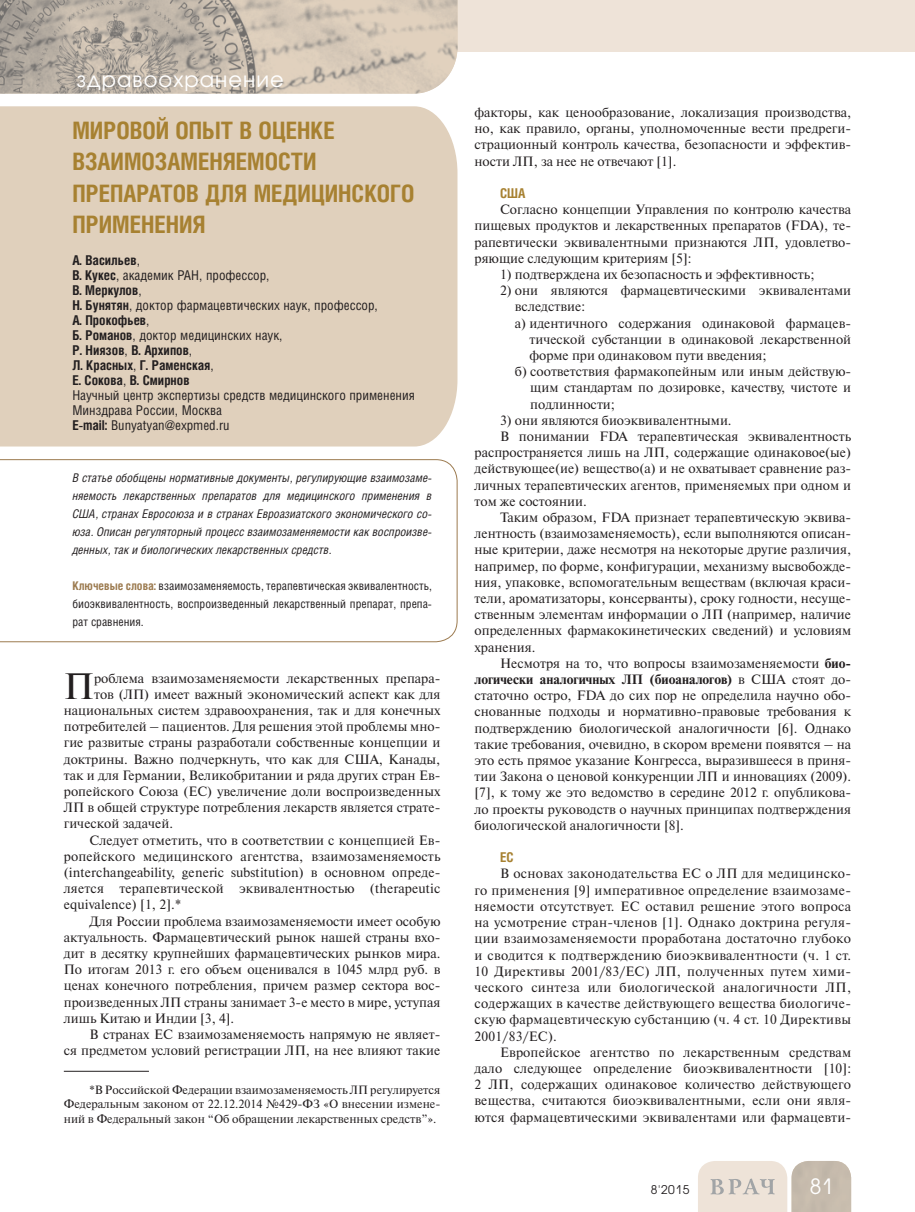
<style>
.page{position:relative;width:915px;height:1212px;background:#fff}
.page>*{position:absolute;margin:0;border:0;box-sizing:border-box;transform-origin:0 0}
.t1{font:36.6px "Newton C";color:#231f20}
.t2{font:700 24px/31.5px "Helios Cond";color:#a78131}
.t3{font:21px "Avant Garde Gothic C";letter-spacing:.05em;color:#fff}
.t4{font:13.5px/16.2px "Newton C";color:#231f20;text-align:justify}
.t5{font:13.5px/15px "Helios Cond";color:#231f20}
.t6{font:700 13.5px "Newton C";color:#231f20}
.t7{font:700 13.5px "Helios Cond";color:#a78131}
.t8{font:italic 12px/18px "Helios Cond";color:#231f20;text-align:justify}
.t9{font:12px/14.4px "Newton C";color:#231f20;text-align:justify}
.t10{font:12px/18px "Helios Cond";color:#231f20;text-align:justify}
.t11{font:12px "Avant Garde Gothic C";color:#231f20}
.s1{font-weight:700}
.s2{font-weight:700;color:#9c7b50}
.s3{font-weight:400}
</style>
<div class="page">
<div style="left:0;top:0;width:914px;height:51px;background:#eee3d8"></div>
<svg style="left:698px;top:1161px;width:152px;height:51px;background:#dcd2c7"></svg>
<svg style="left:0;top:0;width:414px;height:94px;background:#bfb4a7"></svg>
<img style="left:414px;top:0;width:43px;height:94px">
<div style="left:0;top:106px;width:457px;height:340px;background:#e0d0bc"></div>
<svg style="left:0;top:459px;width:457px;height:183px"></svg>
<hr style="left:64px;top:1071px;width:85px;height:1px;background:#231f20">
<h3 class="t3" style="left:77px;top:70px;width:209px">здравоохранение</h3>
<h2 class="t2" style="left:72px;top:117px;width:343px">МИРОВОЙ ОПЫТ В ОЦЕНКЕ<br>ВЗАИМОЗАМЕНЯЕМОСТИ<br>ПРЕПАРАТОВ ДЛЯ МЕДИЦИНСКОГО<br>ПРИМЕНЕНИЯ</h2>
<p class="t5" style="left:72px;top:254px;width:344px"><span class="s1">А. Васильев</span>,<br><span class="s1">В. Кукес</span>, академик РАН, профессор,<br><span class="s1">В. Меркулов</span>,<br><span class="s1">Н. Бунятян</span>, доктор фармацевтических наук, профессор,<br><span class="s1">А. Прокофьев</span>,<br><span class="s1">Б. Романов</span>, доктор медицинских наук,<br><span class="s1">Р. Ниязов</span>, <span class="s1">В. Архипов</span>,<br><span class="s1">Л. Красных</span>, <span class="s1">Г. Раменская</span>,<br><span class="s1">Е. Сокова</span>, <span class="s1">В. Смирнов<br></span>Научный центр экспертизы средств медицинского применения<br>Минздрава России, Москва<br><span class="s1">E-mail:</span> Bunyatyan@expmed.ru</p>
<p class="t8" style="left:72px;top:469px;width:361px">В статье обобщены нормативные документы, регулирующие взаимозаме&shy;няемость лекарственных препаратов для медицинского применения в США, странах Евросоюза и в странах Евроазиатского экономического со&shy;юза. Описан регуляторный процесс взаимозаменяемости как воспроизве&shy;денных, так и биологических лекарственных средств.</p>
<p class="t10" style="left:72px;top:577px;width:361px"><span class="s2">Ключевые слова:</span> взаимозаменяемость, терапевтическая эквивалентность, биоэквивалентность, воспроизведенный лекарственный препарат, препа&shy;рат сравнения.</p>
<h1 class="t1" style="left:64px;top:673px;width:32px">П</h1>
<p class="t4" style="left:94px;top:671px;width:348px">роблема взаимозаменяемости лекарственных препара-</p>
<p class="t4" style="left:94px;top:687px;width:348px">тов (ЛП) имеет важный экономический аспект как для</p>
<p class="t4" style="left:64px;top:704px;width:378px">национальных систем здравоохранения, так и для конечных</p>
<p class="t4" style="left:64px;top:720px;width:378px">потребителей – пациентов. Для решения этой проблемы мно-</p>
<p class="t4" style="left:64px;top:736px;width:378px">гие развитые страны разработали собственные концепции и</p>
<p class="t4" style="left:64px;top:752px;width:378px">доктрины. Важно подчеркнуть, что как для США, Канады,</p>
<p class="t4" style="left:64px;top:768px;width:378px">так и для Германии, Великобритании и ряда других стран Ев-</p>
<p class="t4" style="left:64px;top:785px;width:378px">ропейского Союза (ЕС) увеличение доли воспроизведенных</p>
<p class="t4" style="left:64px;top:801px;width:378px">ЛП в общей структуре потребления лекарств является страте-</p>
<p class="t4" style="left:64px;top:817px;width:111px">гической задачей.</p>
<p class="t4" style="left:89px;top:833px;width:352px">Следует отметить, что в соответствии с концепцией Ев-</p>
<p class="t4" style="left:64px;top:849px;width:378px">ропейского медицинского агентства, взаимозаменяемость</p>
<p class="t4" style="left:64px;top:866px;width:378px">(interchangeability, generic substitution) в основном опреде-</p>
<p class="t4" style="left:64px;top:882px;width:378px">ляется терапевтической эквивалентностью (therapeutic</p>
<p class="t4" style="left:64px;top:898px;width:119px">equivalence) [1, 2].*</p>
<p class="t4" style="left:89px;top:914px;width:352px">Для России проблема взаимозаменяемости имеет особую</p>
<p class="t4" style="left:64px;top:930px;width:378px">актуальность. Фармацевтический рынок нашей страны вхо-</p>
<p class="t4" style="left:64px;top:947px;width:378px">дит в десятку крупнейших фармацевтических рынков мира.</p>
<p class="t4" style="left:64px;top:963px;width:378px">По итогам 2013 г. его объем оценивался в 1045 млрд руб. в</p>
<p class="t4" style="left:64px;top:979px;width:378px">ценах конечного потребления, причем размер сектора вос-</p>
<p class="t4" style="left:64px;top:995px;width:378px">произведенных ЛП страны занимает 3-е место в мире, уступая</p>
<p class="t4" style="left:64px;top:1011px;width:172px">лишь Китаю и Индии [3, 4].</p>
<p class="t4" style="left:89px;top:1028px;width:352px">В странах ЕС взаимозаменяемость напрямую не являет-</p>
<p class="t4" style="left:64px;top:1044px;width:378px">ся предметом условий регистрации ЛП, на нее влияют такие</p>
<p class="t9" style="left:64px;top:1084px;width:378px;text-indent:26px">*В Российской Федерации взаимозаменяемость ЛП регулируется Федеральным законом от 22.12.2014 №429-ФЗ «О внесении измене&shy;ний в Федеральный закон “Об обращении лекарственных средств”».</p>
<p class="t4" style="left:474px;top:106px;width:378px">факторы, как ценообразование, локализация производства, но, как правило, органы, уполномоченные вести предреги&shy;страционный контроль качества, безопасности и эффектив&shy;ности ЛП, за нее не отвечают [1].</p>
<p class="t7" style="left:500px;top:188px;width:27px">США</p>
<p class="t4" style="left:474px;top:203px;width:378px;text-indent:26px">Согласно концепции Управления по контролю качества пищевых продуктов и лекарственных препаратов (FDA), те&shy;рапевтически эквивалентными признаются ЛП, удовлетво&shy;ряющие следующим критериям [5]:</p>
<p class="t4" style="left:500px;top:268px;width:316px">1) подтверждена их безопасность и эффективность;</p>
<p class="t4" style="left:500px;top:284px;width:352px">2) они являются фармацевтическими эквивалентами</p>
<p class="t4" style="left:515px;top:300px;width:71px">вследствие:</p>
<p class="t4" style="left:514px;top:316px;width:337px">а) идентичного содержания одинаковой фармацев-</p>
<p class="t4" style="left:529px;top:332px;width:323px">тической субстанции в одинаковой лекарственной</p>
<p class="t4" style="left:529px;top:349px;width:239px">форме при одинаковом пути введения;</p>
<p class="t4" style="left:514px;top:365px;width:337px">б) соответствия фармакопейным или иным действую-</p>
<p class="t4" style="left:530px;top:381px;width:322px">щим стандартам по дозировке, качеству, чистоте и</p>
<p class="t4" style="left:530px;top:397px;width:86px">подлинности;</p>
<p class="t4" style="left:500px;top:413px;width:233px">3) они являются биоэквивалентными.</p>
<p class="t4" style="left:500px;top:430px;width:352px">В понимании FDA терапевтическая эквивалентность</p>
<p class="t4" style="left:474px;top:446px;width:378px">распространяется лишь на ЛП, содержащие одинаковое(ые)</p>
<p class="t4" style="left:474px;top:462px;width:378px">действующее(ие) вещество(а) и не охватывает сравнение раз-</p>
<p class="t4" style="left:474px;top:478px;width:378px">личных терапевтических агентов, применяемых при одном и</p>
<p class="t4" style="left:474px;top:494px;width:114px">том же состоянии.</p>
<p class="t4" style="left:500px;top:511px;width:352px">Таким образом, FDA признает терапевтическую эквива-</p>
<p class="t4" style="left:474px;top:527px;width:378px">лентность (взаимозаменяемость), если выполняются описан-</p>
<p class="t4" style="left:474px;top:543px;width:378px">ные критерии, даже несмотря на некоторые другие различия,</p>
<p class="t4" style="left:474px;top:559px;width:378px">например, по форме, конфигурации, механизму высвобожде-</p>
<p class="t4" style="left:474px;top:575px;width:378px">ния, упаковке, вспомогательным веществам (включая краси-</p>
<p class="t4" style="left:474px;top:592px;width:378px">тели, ароматизаторы, консерванты), сроку годности, несуще-</p>
<p class="t4" style="left:474px;top:608px;width:378px">ственным элементам информации о ЛП (например, наличие</p>
<p class="t4" style="left:474px;top:624px;width:378px">определенных фармакокинетических сведений) и условиям</p>
<p class="t4" style="left:474px;top:640px;width:62px">хранения.</p>
<p class="t4" style="left:500px;top:656px;width:352px">Несмотря на то, что вопросы взаимозаменяемости <span class="s1">био-</span></p>
<p class="t6" style="left:474px;top:674px;width:378px">логически аналогичных ЛП (биоаналогов) <span class="s3">в США стоят до-</span></p>
<p class="t4" style="left:474px;top:689px;width:378px">статочно остро, FDA до сих пор не определила научно обо-</p>
<p class="t4" style="left:474px;top:705px;width:378px">снованные подходы и нормативно-правовые требования к</p>
<p class="t4" style="left:474px;top:721px;width:378px">подтверждению биологической аналогичности [6]. Однако</p>
<p class="t4" style="left:474px;top:737px;width:378px">такие требования, очевидно, в скором времени появятся – на</p>
<p class="t4" style="left:474px;top:754px;width:378px">это есть прямое указание Конгресса, выразившееся в приня-</p>
<p class="t4" style="left:474px;top:770px;width:378px">тии Закона о ценовой конкуренции ЛП и инновациях (2009).</p>
<p class="t4" style="left:474px;top:786px;width:378px">[7], к тому же это ведомство в середине 2012 г. опубликова-</p>
<p class="t4" style="left:474px;top:802px;width:378px">ло проекты руководств о научных принципах подтверждения</p>
<p class="t4" style="left:474px;top:818px;width:211px">биологической аналогичности [8].</p>
<p class="t7" style="left:500px;top:852px;width:15px">ЕС</p>
<p class="t4" style="left:474px;top:867px;width:378px;text-indent:26px">В основах законодательства ЕС о ЛП для медицинско&shy;го применения [9] императивное определение взаимозаме&shy;няемости отсутствует. ЕС оставил решение этого вопроса на усмотрение стран-членов [1]. Однако доктрина регуля&shy;ции взаимозаменяемости проработана достаточно глубоко и сводится к подтверждению биоэквивалентности (ч. 1 ст.<br>10 Директивы 2001/83/EC) ЛП, полученных путем хими&shy;ческого синтеза или биологической аналогичности ЛП, содержащих в качестве действующего вещества биологиче&shy;скую фармацевтическую субстанцию (ч. 4 ст. 10 Директивы 2001/83/EC).</p>
<p class="t4" style="left:474px;top:1045px;width:378px;text-indent:26px">Европейское агентство по лекарственным средствам дало следующее определение биоэквивалентности [10]:<br>2 ЛП, содержащих одинаковое количество действующего вещества, считаются биоэквивалентными, если они явля&shy;ются фармацевтическими эквивалентами или фармацевти-</p>
<p class="t11" style="left:650px;top:1184px;width:40px">8'2015</p>
<h3 class="t3" style="left:809px;top:1177px;width:25px">81</h3>
</div>
